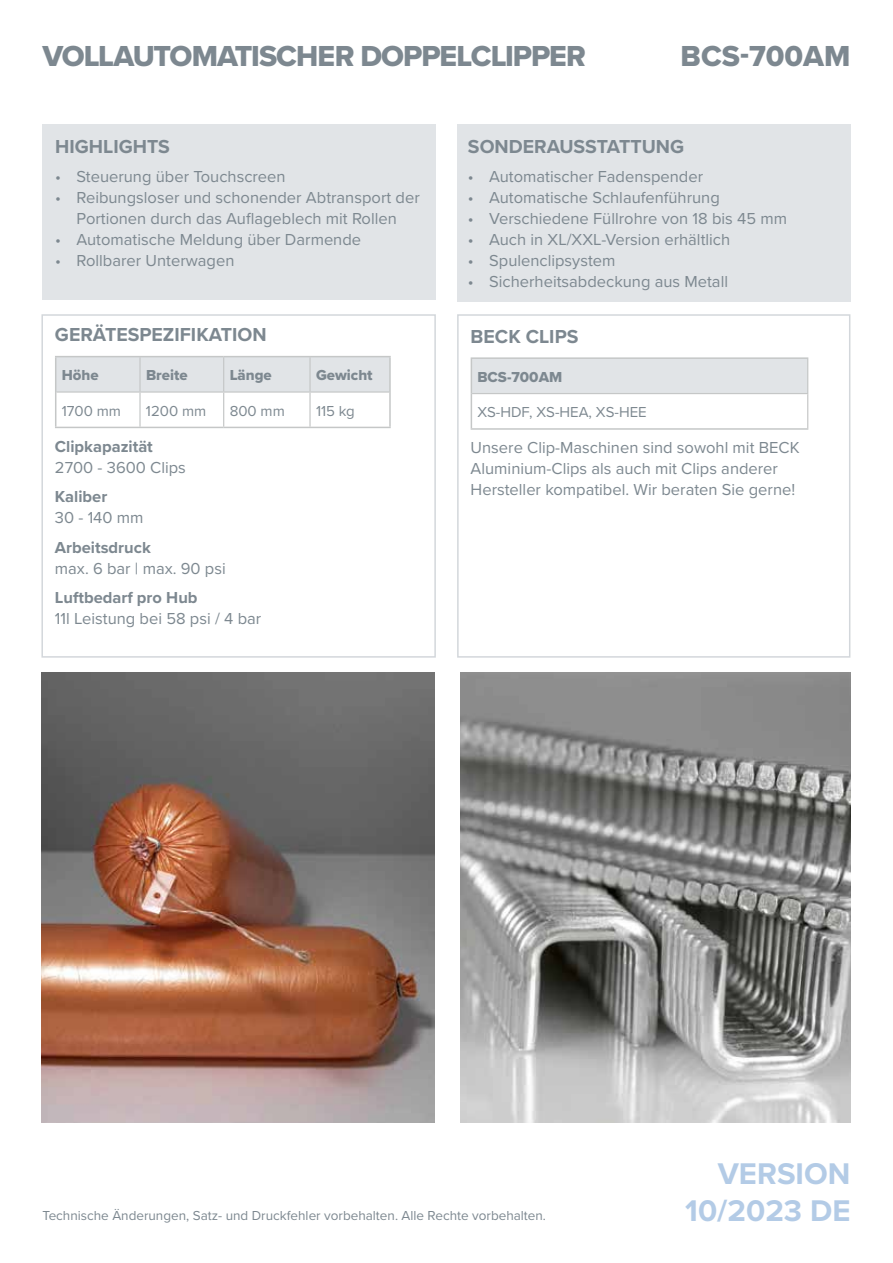
<style>
.page{position:relative;width:893px;height:1263px;background:#fff}
.page>*{position:absolute;margin:0;border:0;box-sizing:border-box;transform-origin:0 0}
.t1{font:700 31.05px/37.2px "Proxima Nova";color:#b3cbe6;text-align:right}
.t2{font:30px "Proxima Nova Extrabld";letter-spacing:-.03em;color:#7d8890}
.t3{font:30px "Proxima Nova Extrabld";color:#7d8890}
.t4{font:700 19.5px "Proxima Nova";color:#7d8890}
.t5{font:16.5px/21px "Proxima Nova";color:#7d8890;text-align:center}
.t6{font:700 16.5px "Proxima Nova";color:#7d8890}
.t7{font:15px "Proxima Nova";color:#7d8890}
.t8{font:15px "Proxima Nova Extrabld";color:#7d8890}
.t9{font:13.5px "Proxima Nova";color:#7d8890}
</style>
<div class="page">
<img style="left:41px;top:672px;width:393px;height:451px">
<img style="left:460px;top:672px;width:390px;height:451px">
<div style="left:457px;top:125px;width:393px;height:177px;background:#e1e4e7"></div>
<div style="left:43px;top:124px;width:393px;height:176px;background:#e1e4e7"></div>
<div style="left:41px;top:314px;width:395px;height:344px;background:#fff;border:2px solid #d3d7db"></div>
<div style="left:56px;top:357px;width:333px;height:34px;background:#e1e4e7"></div>
<hr style="left:55px;top:356px;width:85px;height:1px;background:#c5c7c7">
<hr style="left:55px;top:357px;width:1px;height:35px;background:#c5c7c7">
<hr style="left:140px;top:356px;width:84px;height:1px;background:#c5c7c7">
<hr style="left:224px;top:356px;width:86px;height:1px;background:#c5c7c7">
<hr style="left:310px;top:356px;width:81px;height:1px;background:#c5c7c7">
<hr style="left:389px;top:357px;width:2px;height:35px;background:#c5c7c7">
<hr style="left:55px;top:392px;width:1px;height:35px;background:#c5c7c7">
<hr style="left:389px;top:392px;width:2px;height:35px;background:#c5c7c7">
<hr style="left:55px;top:427px;width:85px;height:1px;background:#c5c7c7">
<hr style="left:140px;top:427px;width:84px;height:1px;background:#c5c7c7">
<hr style="left:224px;top:427px;width:86px;height:1px;background:#c5c7c7">
<hr style="left:310px;top:427px;width:81px;height:1px;background:#c5c7c7">
<hr style="left:139px;top:357px;width:2px;height:34px;background:#c5c7c7">
<hr style="left:223px;top:357px;width:1px;height:34px;background:#c5c7c7">
<hr style="left:309px;top:357px;width:2px;height:34px;background:#c5c7c7">
<hr style="left:56px;top:391px;width:84px;height:2px;background:#c5c7c7">
<hr style="left:140px;top:391px;width:84px;height:2px;background:#c5c7c7">
<hr style="left:139px;top:393px;width:2px;height:34px;background:#c5c7c7">
<hr style="left:224px;top:391px;width:86px;height:2px;background:#c5c7c7">
<hr style="left:223px;top:393px;width:1px;height:34px;background:#c5c7c7">
<hr style="left:310px;top:391px;width:79px;height:2px;background:#c5c7c7">
<hr style="left:309px;top:393px;width:2px;height:34px;background:#c5c7c7">
<div style="left:457px;top:314px;width:393px;height:344px;background:#fff;border:2px solid #d3d7db"></div>
<div style="left:471px;top:358px;width:337px;height:36px;background:#e1e4e7"></div>
<hr style="left:471px;top:357px;width:337px;height:2px;background:#c5c7c7">
<hr style="left:471px;top:359px;width:1px;height:35px;background:#c5c7c7">
<hr style="left:471px;top:394px;width:1px;height:34px;background:#c5c7c7">
<hr style="left:471px;top:428px;width:337px;height:2px;background:#c5c7c7">
<hr style="left:807px;top:359px;width:1px;height:34px;background:#c5c7c7">
<hr style="left:472px;top:393px;width:336px;height:1px;background:#c5c7c7">
<hr style="left:807px;top:394px;width:1px;height:34px;background:#c5c7c7">
<h2 class="t2" style="left:43px;top:34px;width:545px">VOLLAUTOMATISCHER DOPPELCLIPPER</h2>
<h2 class="t3" style="left:681px;top:34px;width:171px">BCS-700AM</h2>
<p class="t4" style="left:55px;top:132px;width:116px">HIGHLIGHTS</p>
<p class="t5" style="left:55px;top:165px;width:232px">• Steuerung über Touchscreen</p>
<p class="t5" style="left:55px;top:186px;width:366px">• Reibungsloser und schonender Abtransport der<br>Portionen durch das Auflageblech mit Rollen</p>
<p class="t5" style="left:55px;top:229px;width:307px">• Automatische Meldung über Darmende</p>
<p class="t5" style="left:55px;top:250px;width:181px">• Rollbarer Unterwagen</p>
<p class="t4" style="left:55px;top:320px;width:213px">GERÄTESPEZIFIKATION</p>
<p class="t8" style="left:62px;top:364px;width:38px">Höhe</p>
<p class="t8" style="left:146px;top:364px;width:43px">Breite</p>
<p class="t8" style="left:230px;top:364px;width:44px">Länge</p>
<p class="t8" style="left:316px;top:364px;width:58px">Gewicht</p>
<p class="t7" style="left:62px;top:399px;width:61px">1700 mm</p>
<p class="t7" style="left:146px;top:399px;width:62px">1200 mm</p>
<p class="t7" style="left:230px;top:399px;width:57px">800 mm</p>
<p class="t7" style="left:316px;top:399px;width:40px">115 kg</p>
<p class="t6" style="left:55px;top:434px;width:99px">Clipkapazität</p>
<p class="t5" style="left:55px;top:456px;width:132px">2700 - 3600 Clips</p>
<p class="t6" style="left:55px;top:484px;width:54px">Kaliber</p>
<p class="t5" style="left:55px;top:506px;width:90px">30 - 140 mm</p>
<p class="t6" style="left:55px;top:535px;width:97px">Arbeitsdruck</p>
<p class="t5" style="left:55px;top:557px;width:172px">max. 6 bar | max. 90 psi</p>
<p class="t6" style="left:55px;top:585px;width:144px">Luftbedarf pro Hub</p>
<p class="t5" style="left:55px;top:607px;width:208px">11l Leistung bei 58 psi / 4 bar</p>
<p class="t4" style="left:468px;top:132px;width:218px">SONDERAUSSTATTUNG</p>
<p class="t5" style="left:468px;top:165px;width:237px">• Automatischer Fadenspender</p>
<p class="t5" style="left:468px;top:186px;width:253px">• Automatische Schlaufenführung</p>
<p class="t5" style="left:468px;top:207px;width:321px">• Verschiedene Füllrohre von 18 bis 45 mm</p>
<p class="t5" style="left:468px;top:229px;width:264px">• Auch in XL/XXL-Version erhältlich</p>
<p class="t5" style="left:468px;top:250px;width:149px">• Spulenclipsystem</p>
<p class="t5" style="left:468px;top:271px;width:262px">• Sicherheitsabdeckung aus Metall</p>
<p class="t4" style="left:471px;top:322px;width:109px">BECK CLIPS</p>
<p class="t8" style="left:477px;top:366px;width:86px">BCS-700AM</p>
<p class="t7" style="left:477px;top:401px;width:171px">XS-HDF, XS-HEA, XS-HEE</p>
<p class="t5" style="left:471px;top:436px;width:330px;text-align:left">Unsere Clip-Maschinen sind sowohl mit BECK<br>Aluminium-Clips als auch mit Clips anderer<br>Hersteller kompatibel. Wir beraten Sie gerne!</p>
<p class="t9" style="left:43px;top:1206px;width:505px">Technische Änderungen, Satz- und Druckfehler vorbehalten. Alle Rechte vorbehalten.</p>
<h1 class="t1" style="left:685px;top:1154px;width:167px">VERSION<br>10/2023 DE</h1>
</div>
